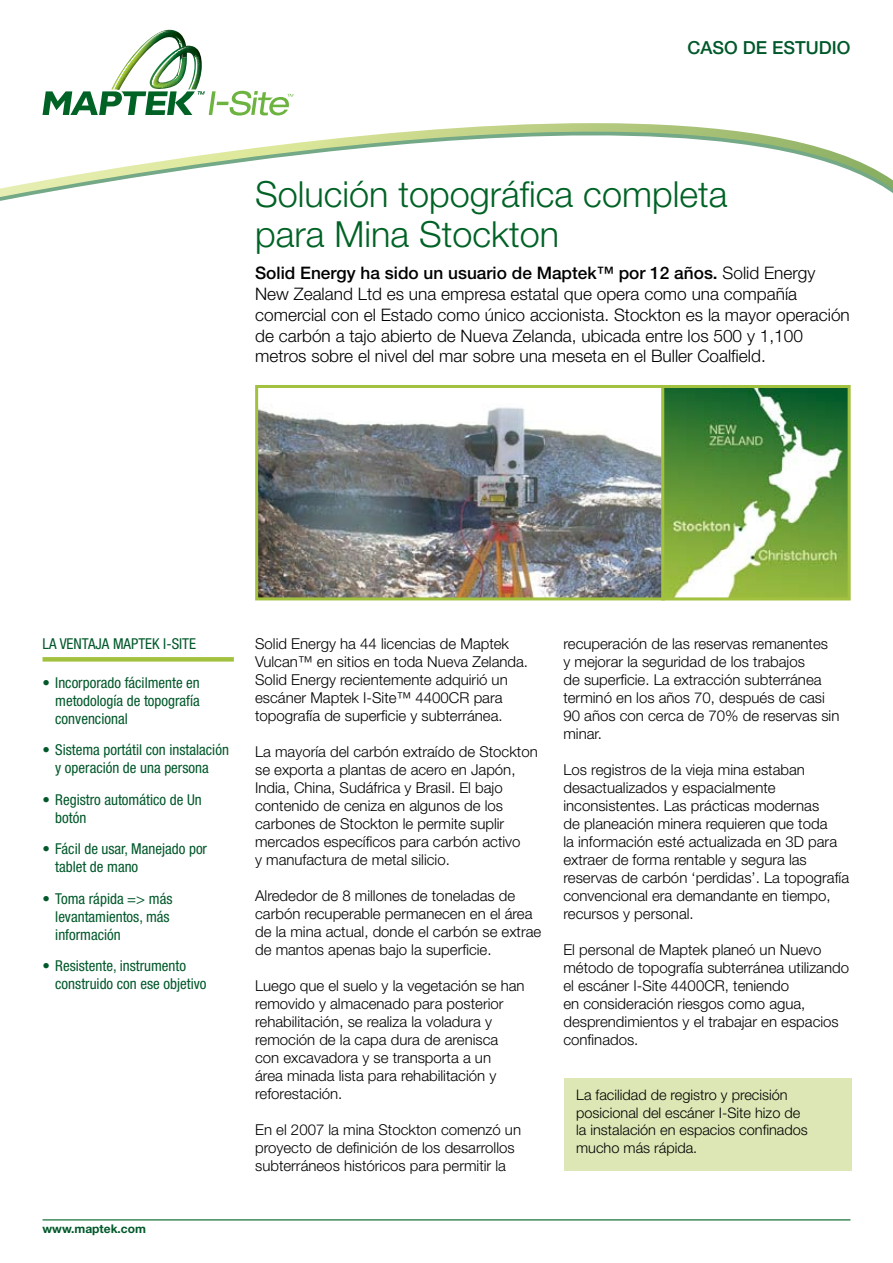
<style>
.page{position:relative;width:893px;height:1263px;background:#fff}
.page>*{position:absolute;margin:0;border:0;box-sizing:border-box;transform-origin:0 0}
.t1{font:300 36px/40.2px "Helvetica Neue LT Std";color:#006225}
.t2{font:500 18px "Helvetica Neue LT Std";color:#00582a}
.t3{font:300 17.25px/20.7px "Helvetica Neue LT Std";color:#000}
.t4{font:300 15px/18px "Helvetica Neue LT Std";color:#000}
.t5{font:condensed 15px/18px "Helvetica Neue LT Std";color:#00582a}
.t6{font:300 14.55px/17.4px "Helvetica Neue LT Std";color:#000}
.t7{font:700 12px "Helvetica Neue LT Std";color:#00582a}
.s1{font-weight:500}
</style>
<div class="page">
<svg style="left:0;top:94px;width:893px;height:103px"></svg>
<svg style="left:43px;top:30px;width:250px;height:86px"></svg>
<hr style="left:43px;top:1219px;width:807px;height:1px;background:#006225">
<img style="left:259px;top:389px;width:588px;height:207px">
<div style="left:255px;top:385px;width:410px;height:215px;border:3px solid #a2c13f"></div>
<div style="left:661px;top:385px;width:190px;height:215px;border:3px solid #a2c13f"></div>
<div style="left:564px;top:1078px;width:287px;height:92px;background:#dde7b6"></div>
<div style="left:43px;top:657px;width:191px;height:5px;background:#a2c13f"></div>
<p class="t2" style="left:687px;top:37px;width:165px">CASO DE ESTUDIO</p>
<h1 class="t1" style="left:255px;top:173px;width:474px">Solución topográfica completa para Mina Stockton</h1>
<p class="t3" style="left:255px;top:263px;width:596px"><span class="s1">Solid Energy ha sido un usuario de Maptek™ por 12 años.</span> Solid Energy New Zealand Ltd es una empresa estatal que opera como una compañía comercial con el Estado como único accionista. Stockton es la mayor operación de carbón a tajo abierto de Nueva Zelanda, ubicada entre los 500 y 1,100 metros sobre el nivel del mar sobre una meseta en el Buller Coalfield.</p>
<p class="t5" style="left:43px;top:634px;width:155px">LA VENTAJA MAPTEK I-SITE</p>
<p class="t5" style="left:55px;top:673px;width:146px;text-align:justify;text-indent:-13px">• Incorporado fácilmente en metodología de topografía convencional</p>
<p class="t5" style="left:43px;top:741px;width:188px;text-align:center">• Sistema portátil con instalación y operación de una persona</p>
<p class="t5" style="left:55px;top:790px;width:148px;text-indent:-13px">• Registro automático de Un botón</p>
<p class="t5" style="left:55px;top:840px;width:153px;text-indent:-13px">• Fácil de usar, Manejado por tablet de mano</p>
<p class="t5" style="left:55px;top:889px;width:119px;text-indent:-13px">• Toma rápida =&gt; más levantamientos, más información</p>
<p class="t5" style="left:55px;top:957px;width:153px;text-indent:-13px">• Resistente, instrumento construido con ese objetivo</p>
<p class="t7" style="left:43px;top:1221px;width:105px">www.maptek.com</p>
<p class="t4" style="left:255px;top:634px;width:274px">Solid Energy ha 44 licencias de Maptek Vulcan™ en sitios en toda Nueva Zelanda.<br>Solid Energy recientemente adquirió un escáner Maptek I-Site™ 4400CR para topografía de superficie y subterránea.</p>
<p class="t4" style="left:255px;top:742px;width:284px">La mayoría del carbón extraído de Stockton se exporta a plantas de acero en Japón, India, China, Sudáfrica y Brasil. El bajo contenido de ceniza en algunos de los carbones de Stockton le permite suplir mercados específicos para carbón activo<br>y manufactura de metal silicio.</p>
<p class="t4" style="left:255px;top:886px;width:288px">Alrededor de 8 millones de toneladas de carbón recuperable permanecen en el área de la mina actual, donde el carbón se extrae de mantos apenas bajo la superficie.</p>
<p class="t4" style="left:255px;top:976px;width:271px">Luego que el suelo y la vegetación se han removido y almacenado para posterior rehabilitación, se realiza la voladura y remoción de la capa dura de arenisca con excavadora y se transporta a un<br>área minada lista para rehabilitación y reforestación.</p>
<p class="t4" style="left:255px;top:1120px;width:267px">En el 2007 la mina Stockton comenzó un proyecto de definición de los desarrollos subterráneos históricos para permitir la</p>
<p class="t4" style="left:563px;top:634px;width:277px">recuperación de las reservas remanentes<br>y mejorar la seguridad de los trabajos<br>de superficie. La extracción subterránea terminó en los años 70, después de casi 90 años con cerca de 70% de reservas sin minar.</p>
<p class="t4" style="left:563px;top:760px;width:287px">Los registros de la vieja mina estaban desactualizados y espacialmente inconsistentes. Las prácticas modernas<br>de planeación minera requieren que toda<br>la información esté actualizada en 3D para extraer de forma rentable y segura las reservas de carbón ‘perdidas’. La topografía convencional era demandante en tiempo, recursos y personal.</p>
<p class="t4" style="left:563px;top:940px;width:287px">El personal de Maptek planeó un Nuevo método de topografía subterránea utilizando el escáner I-Site 4400CR, teniendo<br>en consideración riesgos como agua, desprendimientos y el trabajar en espacios confinados.</p>
<p class="t6" style="left:576px;top:1086px;width:233px">La facilidad de registro y precisión posicional del escáner I-Site hizo de la instalación en espacios confinados mucho más rápida.</p>
</div>
